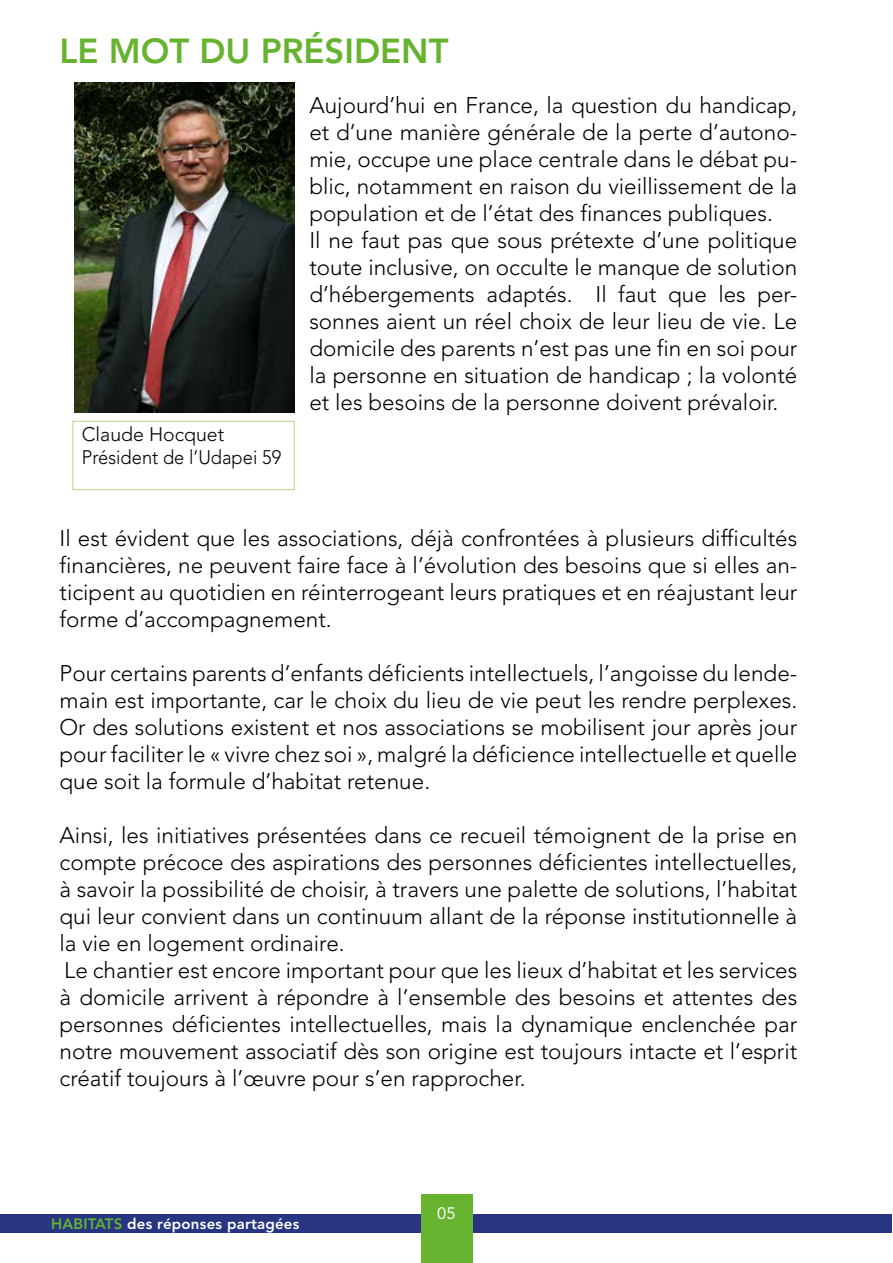
<style>
.page{position:relative;width:893px;height:1263px;background:#fff}
.page>*{position:absolute;margin:0;border:0;box-sizing:border-box;transform-origin:0 0}
.t1{font:800 34.5px "Avenir LT Std";color:#65b32e}
.t2{font:300 22.5px/27px "Avenir LT Std";color:#000}
.t3{font:300 19.5px/23.4px "Avenir LT Std";color:#000}
.t4{font:16.5px "Avenir LT Std";color:#fff}
.t5{font:800 15px "Avenir LT Std";letter-spacing:.015em;color:#fff}
.s1{color:#65b32e}
</style>
<div class="page">
<div style="left:0;top:1214px;width:892px;height:19px;background:#283583"></div>
<div style="left:421px;top:1193px;width:51px;height:70px;background:#65b32e"></div>
<img style="left:74px;top:83px;width:220px;height:330px">
<div style="left:72px;top:421px;width:223px;height:69px;border:1px solid #bdd99b"></div>
<h1 class="t1" style="left:60px;top:31px;width:391px">LE MOT DU PRÉSIDENT</h1>
<p class="t2" style="left:309px;top:92px;width:489px">Aujourd’hui en France, la question du handicap, et d’une manière générale de la perte d’autono&shy;mie, occupe une place centrale dans le débat pu&shy;blic, notamment en raison du vieillissement de la population et de l’état des finances publiques.<br>Il ne faut pas que sous prétexte d’une politique toute inclusive, on occulte le manque de solution d’hébergements adaptés. Il faut que les per&shy;sonnes aient un réel choix de leur lieu de vie. Le domicile des parents n’est pas une fin en soi pour la personne en situation de handicap ; la volonté et les besoins de la personne doivent prévaloir.</p>
<p class="t3" style="left:82px;top:422px;width:201px">Claude Hocquet<br>Président de l’Udapei 59</p>
<p class="t2" style="left:60px;top:524px;width:739px;text-align:justify">Il est évident que les associations, déjà confrontées à plusieurs difficultés financières, ne peuvent faire face à l’évolution des besoins que si elles an&shy;ticipent au quotidien en réinterrogeant leurs pratiques et en réajustant leur forme d’accompagnement.</p>
<p class="t2" style="left:60px;top:659px;width:739px;text-align:justify">Pour certains parents d’enfants déficients intellectuels, l’angoisse du lende&shy;main est importante, car le choix du lieu de vie peut les rendre perplexes.<br>Or des solutions existent et nos associations se mobilisent jour après jour pour faciliter le « vivre chez soi », malgré la déficience intellectuelle et quelle que soit la formule d’habitat retenue.</p>
<p class="t2" style="left:60px;top:821px;width:739px">Ainsi, les initiatives présentées dans ce recueil témoignent de la prise en compte précoce des aspirations des personnes déficientes intellectuelles, à savoir la possibilité de choisir, à travers une palette de solutions, l’habitat qui leur convient dans un continuum allant de la réponse institutionnelle à la vie en logement ordinaire.<br>Le chantier est encore important pour que les lieux d’habitat et les services à domicile arrivent à répondre à l’ensemble des besoins et attentes des personnes déficientes intellectuelles, mais la dynamique enclenchée par notre mouvement associatif dès son origine est toujours intacte et l’esprit créatif toujours à l’œuvre pour s’en rapprocher.</p>
<p class="t5" style="left:51px;top:1215px;width:250px"><span class="s1">HABITATS</span> des réponses partagées</p>
<p class="t4" style="left:437px;top:1203px;width:20px">05</p>
</div>
